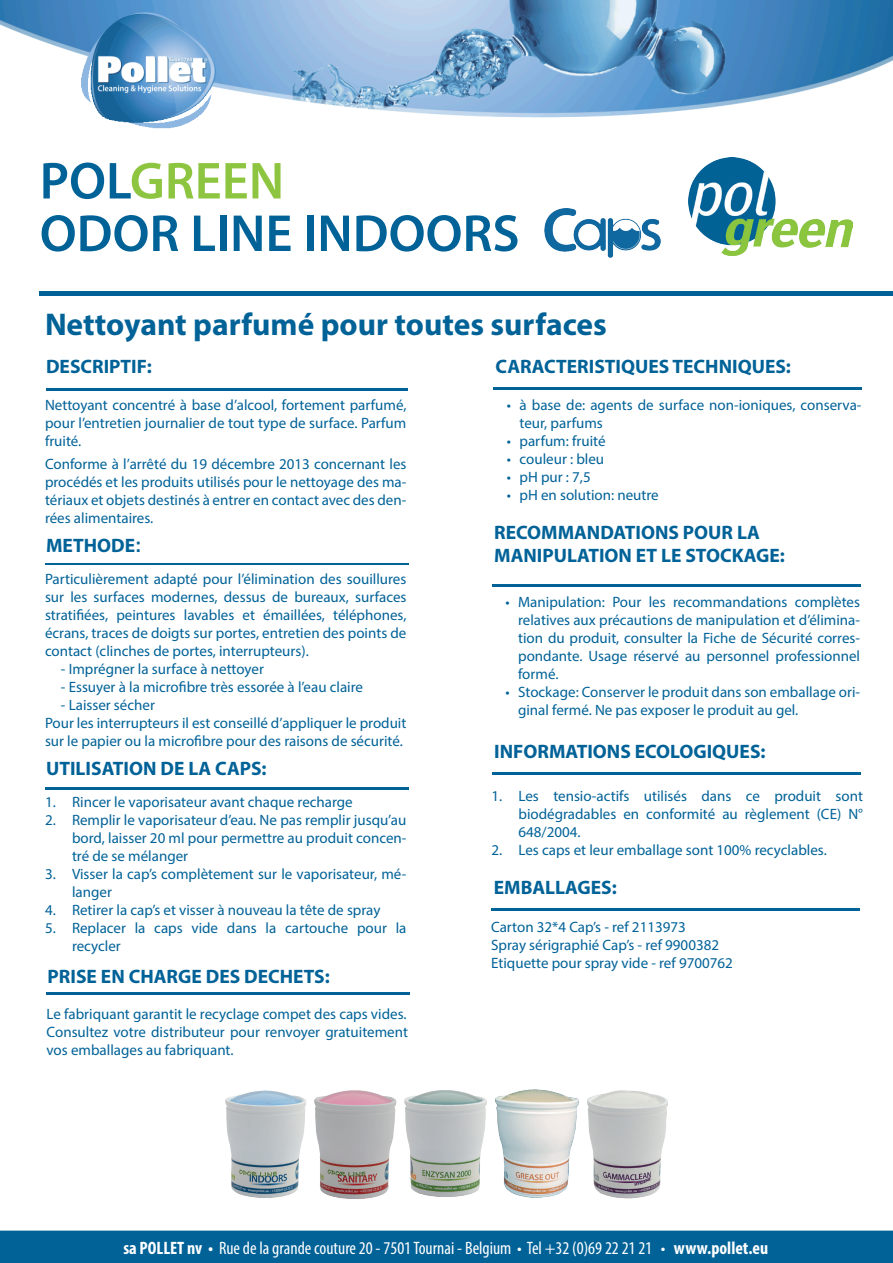
<style>
.page{position:relative;width:893px;height:1263px;background:#fff}
.page>*{position:absolute;margin:0;border:0;box-sizing:border-box;transform-origin:0 0}
.t1{font:600 52.5px/52.5px "Myriad Pro";color:#016298}
.t2{font:700 31.5px "Myriad Pro";color:#016298}
.t3{font:700 19.5px/23.4px "Myriad Pro";color:#016298}
.t4{font:condensed 18px "Myriad Pro";color:#fff}
.t5{font:15px/18px "Myriad Pro";color:#016298;text-align:justify}
.s1{color:#8ec540}
.s2{font-family:"Arial"}
.s3{font-weight:700}
</style>
<div class="page">
<img style="left:0;top:0;width:893px;height:129px">
<div style="left:0;top:1230px;width:893px;height:33px;background:#016298"></div>
<hr style="left:40px;top:291px;width:853px;height:4px;background:#016298">
<img style="left:689px;top:157px;width:164px;height:98px">
<hr style="left:47px;top:388px;width:361px;height:2px;background:#016298">
<hr style="left:493px;top:387px;width:369px;height:2px;background:#016298">
<hr style="left:45px;top:563px;width:363px;height:2px;background:#016298">
<hr style="left:492px;top:584px;width:368px;height:3px;background:#016298">
<hr style="left:492px;top:773px;width:368px;height:2px;background:#016298">
<hr style="left:491px;top:908px;width:369px;height:3px;background:#016298">
<img style="left:544px;top:208px;width:117px;height:49px">
<img style="left:225px;top:1089px;width:443px;height:110px">
<hr style="left:45px;top:787px;width:363px;height:2px;background:#016298">
<hr style="left:47px;top:993px;width:363px;height:2px;background:#016298">
<h1 class="t1" style="left:40px;top:153px;width:481px">POL<span class="s1">GREEN<br></span>ODOR LINE INDOORS</h1>
<h2 class="t2" style="left:45px;top:304px;width:563px">Nettoyant parfumé pour toutes surfaces</h2>
<h3 class="t3" style="left:46px;top:354px;width:107px">DESCRIPTIF:</h3>
<p class="t5" style="left:45px;top:396px;width:363px">Nettoyant concentré à base d’alcool, fortement parfumé, pour l’entretien journalier de tout type de surface. Parfum fruité.</p>
<p class="t5" style="left:45px;top:454px;width:363px">Conforme à l’arrêté du 19 décembre 2013 concernant les procédés et les produits utilisés pour le nettoyage des ma&shy;tériaux et objets destinés à entrer en contact avec des den&shy;rées alimentaires.</p>
<h3 class="t3" style="left:496px;top:354px;width:297px">CARACTERISTIQUES TECHNIQUES:</h3>
<p class="t5" style="left:520px;top:396px;width:343px;text-indent:-13px">• à base de: agents de surface non-ioniques, conserva&shy;teur, parfums</p>
<p class="t5" style="left:507px;top:432px;width:100px">• parfum: fruité</p>
<p class="t5" style="left:507px;top:450px;width:99px">• couleur : bleu</p>
<p class="t5" style="left:507px;top:468px;width:85px">• pH pur : 7,5</p>
<p class="t5" style="left:507px;top:486px;width:153px">• pH en solution: neutre</p>
<h3 class="t3" style="left:46px;top:533px;width:97px">METHODE<span class="s2">:</span></h3>
<p class="t5" style="left:45px;top:570px;width:363px">Particulièrement adapté pour l’élimination des souillures sur les surfaces modernes, dessus de bureaux, surfaces stratifiées, peintures lavables et émaillées, téléphones, écrans, traces de doigts sur portes, entretien des points de contact (clinches de portes, interrupteurs).</p>
<p class="t5" style="left:61px;top:660px;width:205px">- Imprégner la surface à nettoyer</p>
<p class="t5" style="left:61px;top:678px;width:304px">- Essuyer à la microfibre très essorée à l’eau claire</p>
<p class="t5" style="left:45px;top:696px;width:363px;text-align:left;text-indent:16px">- Laisser sécher<br>Pour les interrupteurs il est conseillé d’appliquer le produit sur le papier ou la microfibre pour des raisons de sécurité.</p>
<h3 class="t3" style="left:46px;top:756px;width:222px">UTILISATION DE LA CAPS:</h3>
<p class="t5" style="left:45px;top:793px;width:309px">1. Rincer le vaporisateur avant chaque recharge</p>
<p class="t5" style="left:72px;top:811px;width:336px;text-indent:-27px">2. Remplir le vaporisateur d’eau. Ne pas remplir jusqu’au bord, laisser 20 ml pour permettre au produit concen&shy;tré de se mélanger</p>
<p class="t5" style="left:72px;top:865px;width:336px;text-indent:-27px">3. Visser la cap’s complètement sur le vaporisateur, mé&shy;langer</p>
<p class="t5" style="left:45px;top:901px;width:337px">4. Retirer la cap’s et visser à nouveau la tête de spray</p>
<p class="t5" style="left:72px;top:919px;width:336px;text-indent:-27px">5. Replacer la caps vide dans la cartouche pour la recycler</p>
<h3 class="t3" style="left:48px;top:964px;width:284px">PRISE EN CHARGE DES DECHETS:</h3>
<p class="t5" style="left:47px;top:1004px;width:363px">Le fabriquant garantit le recyclage compet des caps vides.<br>Consultez votre distributeur pour renvoyer gratuitement vos emballages au fabriquant.</p>
<h3 class="t3" style="left:494px;top:520px;width:292px">RECOMMANDATIONS POUR LA<br>MANIPULATION ET LE STOCKAGE:</h3>
<p class="t5" style="left:518px;top:593px;width:343px;text-indent:-13px">• Manipulation: Pour les recommandations complètes relatives aux précautions de manipulation et d’élimina&shy;tion du produit, consulter la Fiche de Sécurité corres&shy;pondante. Usage réservé au personnel professionnel formé.</p>
<p class="t5" style="left:518px;top:683px;width:343px;text-indent:-13px">• Stockage: Conserver le produit dans son emballage ori&shy;ginal fermé. Ne pas exposer le produit au gel.</p>
<h3 class="t3" style="left:494px;top:739px;width:273px">INFORMATIONS ECOLOGIQUES:</h3>
<p class="t5" style="left:519px;top:786px;width:346px;text-indent:-27px">1. Les tensio-actifs utilisés dans ce produit sont biodégradables en conformité au règlement (CE) N° 648/2004.</p>
<p class="t5" style="left:492px;top:840px;width:337px">2. Les caps et leur emballage sont 100% recyclables.</p>
<h3 class="t3" style="left:494px;top:875px;width:125px">EMBALLAGES:</h3>
<p class="t5" style="left:491px;top:918px;width:243px;text-align:left">Carton 32*4 Cap’s - ref 2113973<br>Spray sérigraphié Cap’s - ref 9900382<br>Etiquette pour spray vide - ref 9700762</p>
<p class="t4" style="left:123px;top:1237px;width:646px"><span class="s3">sa POLLET nv •</span> Rue de la grande couture 20 - 7501 Tournai - Belgium • Tel +32 (0)69 22 21 21 • <span class="s3">www.pollet.eu</span></p>
</div>
